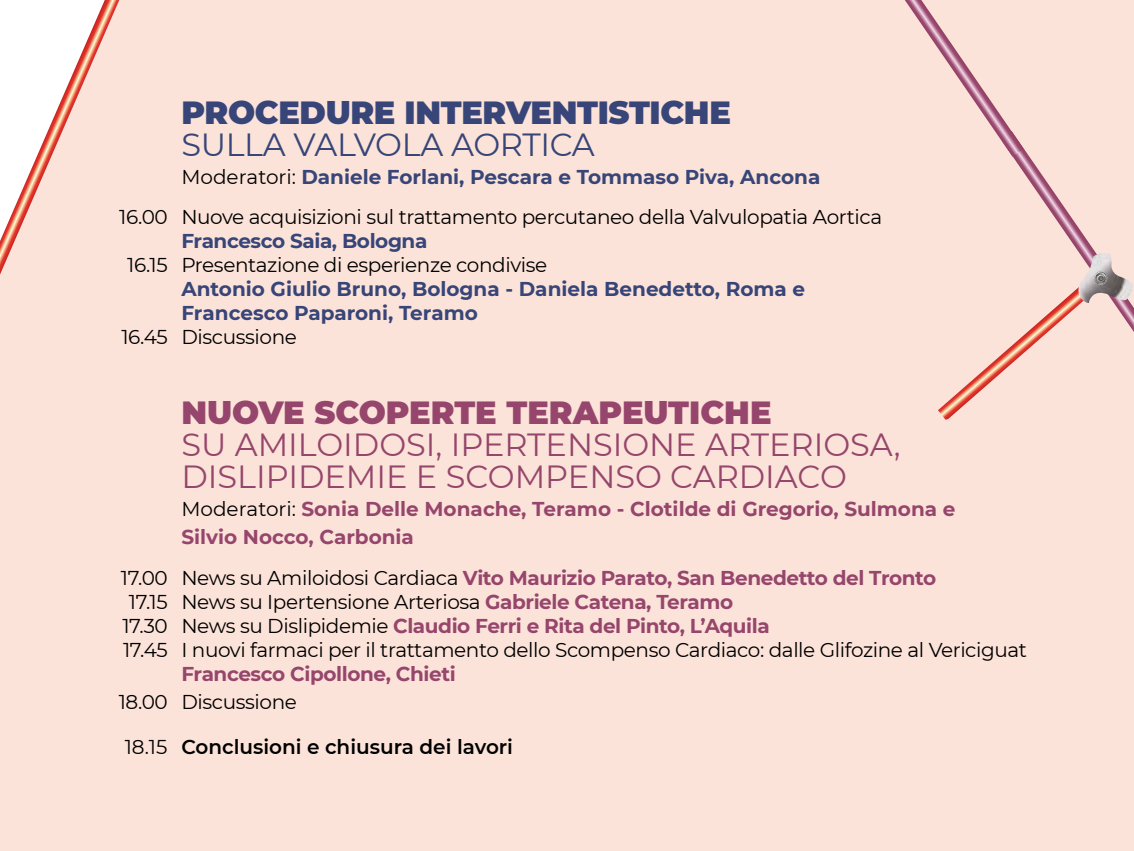
<style>
.page{position:relative;width:1134px;height:851px;background:#fff}
.page>*{position:absolute;margin:0;border:0;box-sizing:border-box;transform-origin:0 0}
.t1{font:32px/32px "Montserrat";color:#96466c}
.t2{font:900 32px "Montserrat";letter-spacing:-.01em;color:#374578}
.t3{font:900 32px "Montserrat";color:#96466c}
.t4{font:32px "Montserrat";letter-spacing:-.01em;color:#374578}
.t5{font:20px/40px "Montserrat";letter-spacing:-.02em;color:#000;text-align:center}
.t6{font:700 20px "Montserrat";letter-spacing:-.02em;color:#96466c}
.t7{font:700 20px/28px "Montserrat";color:#96466c}
.t8{font:700 20px/24px "Montserrat";color:#374578}
.t9{font:600 20px "Montserrat";color:#000}
.t10{font:700 20px "Montserrat";letter-spacing:-.02em;color:#374578}
.s1{font-weight:700;color:#374578}
.s2{font-weight:400;color:#000}
.s3{font-weight:700;color:#96466c}
.s4{font-weight:400}
</style>
<div class="page">
<div style="left:0;top:0;width:1134px;height:850px;background:#fce3d9"></div>
<svg style="left:905px;top:0;width:229px;height:419px"></svg>
<svg style="left:0;top:0;width:119px;height:274px"></svg>
<h1 class="t2" style="left:181px;top:89px;width:551px">PROCEDURE INTERVENTISTICHE</h1>
<h1 class="t4" style="left:181px;top:123px;width:415px">SULLA VALVOLA AORTICA</h1>
<p class="t5" style="left:119px;top:156px;width:764px">Moderatori: <span class="s1">Daniele Forlani, Pescara e Tommaso Piva, Ancona<br></span>16.00 Nuove acquisizioni sul trattamento percutaneo della Valvulopatia Aortica</p>
<p class="t10" style="left:181px;top:227px;width:247px">Francesco Saia, Bologna</p>
<p class="t5" style="left:127px;top:244px;width:421px">16.15 Presentazione di esperienze condivise</p>
<p class="t8" style="left:181px;top:276px;width:625px">Antonio Giulio Bruno, Bologna - Daniela Benedetto, Roma e<br>Francesco Paparoni, Teramo</p>
<p class="t5" style="left:121px;top:316px;width:177px">16.45 Discussione</p>
<h1 class="t3" style="left:181px;top:389px;width:592px">NUOVE SCOPERTE TERAPEUTICHE</h1>
<h1 class="t1" style="left:181px;top:428px;width:721px">SU AMILOIDOSI, IPERTENSIONE ARTERIOSA,<br>DISLIPIDEMIE E SCOMPENSO CARDIACO</h1>
<p class="t7" style="left:181px;top:494px;width:776px"><span class="s2">Moderatori:</span> Sonia Delle Monache, Teramo - Clotilde di Gregorio, Sulmona e<br>Silvio Nocco, Carbonia</p>
<p class="t6" style="left:121px;top:563px;width:817px"><span class="s2">17.00 News su Amiloidosi Cardiaca</span> Vito Maurizio Parato, San Benedetto del Tronto</p>
<p class="t5" style="left:129px;top:580px;width:606px">17.15 News su Ipertensione Arteriosa <span class="s3">Gabriele Catena, Teramo</span></p>
<p class="t6" style="left:122px;top:611px;width:649px"><span class="s2">17.30 News su Dislipidemie</span> Claudio Ferri e Rita del Pinto, L’Aquila</p>
<p class="t5" style="left:123px;top:628px;width:905px">17.45 I nuovi farmaci per il trattamento dello Scompenso Cardiaco: dalle Glifozine al Vericiguat</p>
<p class="t6" style="left:181px;top:659px;width:276px">Francesco Cipollone, Chieti</p>
<p class="t5" style="left:119px;top:680px;width:180px">18.00 Discussione</p>
<p class="t9" style="left:125px;top:732px;width:390px"><span class="s4">18.15</span> Conclusioni e chiusura dei lavori</p>
</div>
